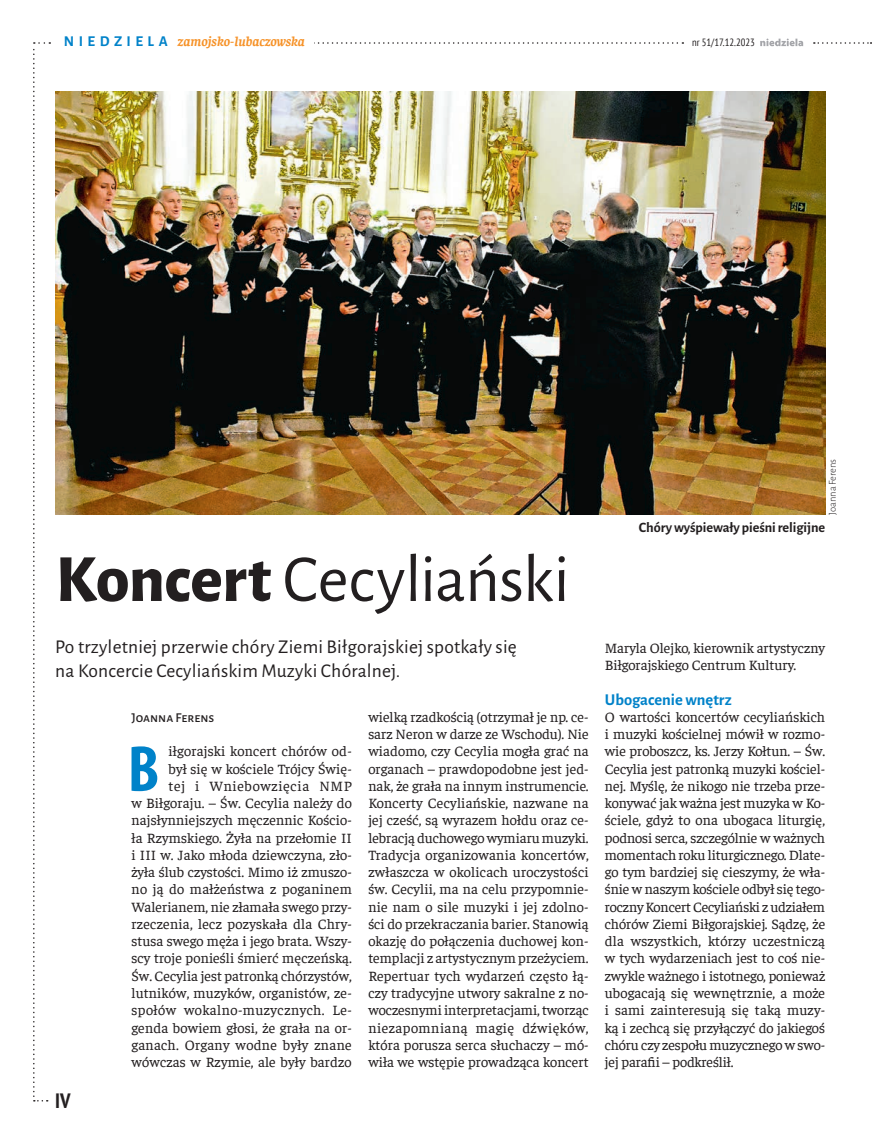
<style>
.page{position:relative;width:872px;height:1136px;background:#fff}
.page>*{position:absolute;margin:0;border:0;box-sizing:border-box;transform-origin:0 0}
.t1{font:67.5px "Alegreya Sans";letter-spacing:-.01em;color:#231f20}
.t2{font:700 condensed 65.55px "Myriad Pro";color:#0082c9}
.t3{font:700 condensed 20.7px "PT Sans";color:#231f20}
.t4{font:19.5px/24px "Alegreya Sans";letter-spacing:.01em;color:#231f20}
.t5{font:700 16.5px "Alegreya Sans";color:#0082c9}
.t6{font:14.4px/17.2px "Faustina";letter-spacing:.005em;color:#231f20;text-align:justify}
.t7{font:700 14.25px "Alegreya Sans";letter-spacing:-.005em;color:#231f20}
.t8{font:italic 700 13.5px "Faustina";color:#f69228}
.t9{font:500 13.5px "Alegreya Sans SC";color:#231f20}
.t10{font:condensed 10.5px "PT Sans";color:#231f20}
.t11{font:300 10.5px "Alegreya Sans";color:#231f20}
.s1{font-family:"Alegreya Sans";font-style:normal;font-size:15px;color:#0082c9}
.s2{font-weight:800}
</style>
<div class="page">
<svg style="left:760px;top:39px;width:43px;height:7px"></svg>
<svg style="left:33px;top:42px;width:17px;height:1059px"></svg>
<svg style="left:314px;top:42px;width:369px;height:2px"></svg>
<svg style="left:814px;top:42px;width:57px;height:2px"></svg>
<img style="left:56px;top:92px;width:769px;height:422px">
<p class="t8" style="left:64px;top:32px;width:242px"><span class="s1">n i e d z i e l a</span> zamojsko-lubaczowska</p>
<p class="t10" style="left:692px;top:36px;width:64px">nr 51/17.12.2023</p>
<p class="t11" style="left:825px;top:514px;width:57px;rotate:-90deg">Joanna Ferens</p>
<h1 class="t1" style="left:56px;top:533px;width:515px"><span class="s2">Koncert</span> Cecyliański</h1>
<h3 class="t4" style="left:55px;top:633px;width:463px">Po trzyletniej przerwie chóry Ziemi Biłgorajskiej spotkały się na Koncercie Cecyliańskim Muzyki Chóralnej.</h3>
<p class="t9" style="left:131px;top:708px;width:84px">Joanna Ferens</p>
<h2 class="t2" style="left:128px;top:728px;width:33px">B</h2>
<p class="t6" style="left:368px;top:707px;width:222px">wielką rzadkością (otrzymał je np. ce&shy;sarz Neron w darze ze Wschodu). Nie wiadomo, czy Cecylia mogła grać na organach – prawdopodobne jest jed&shy;nak, że grała na innym instrumencie.<br>Koncerty Cecyliańskie, nazwane na jej cześć, są wyrazem hołdu oraz ce&shy;lebracją duchowego wymiaru muzyki.<br>Tradycja organizowania koncertów, zwłaszcza w okolicach uroczystości św. Cecylii, ma na celu przypomnie&shy;nie nam o sile muzyki i jej zdolno&shy;ści do przekraczania barier. Stanowią okazję do połączenia duchowej kon&shy;templacji z artystycznym przeżyciem.<br>Repertuar tych wydarzeń często łą&shy;czy tradycyjne utwory sakralne z no&shy;woczesnymi interpretacjami, tworząc niezapomnianą magię dźwięków, która porusza serca słuchaczy – mó&shy;wiła we wstępie prowadząca koncert</p>
<p class="t6" style="left:131px;top:741px;width:222px;text-align:right">iłgorajski koncert chórów od-<br>był się w kościele Trójcy Świę-<br>tej i Wniebowzięcia NMP<br>w Biłgoraju. – Św. Cecylia należy do najsłynniejszych męczennic Kościo&shy;ła Rzymskiego. Żyła na przełomie II i III w. Jako młoda dziewczyna, zło&shy;żyła ślub czystości. Mimo iż zmuszo&shy;no ją do małżeństwa z poganinem Walerianem, nie złamała swego przy&shy;rzeczenia, lecz pozyskała dla Chry&shy;stusa swego męża i jego brata. Wszy&shy;scy troje ponieśli śmierć męczeńską.<br>Św. Cecylia jest patronką chórzystów, lutników, muzyków, organistów, ze&shy;społów wokalno-muzycznych. Le&shy;genda bowiem głosi, że grała na or&shy;ganach. Organy wodne były znane wówczas w Rzymie, ale były bardzo</p>
<h3 class="t3" style="left:55px;top:1086px;width:17px">IV</h3>
<p class="t7" style="left:639px;top:517px;width:188px">Chóry wyśpiewały pieśni religijne</p>
<p class="t6" style="left:605px;top:638px;width:222px">Maryla Olejko, kierownik artystyczny<br>Biłgorajskiego Centrum Kultury.</p>
<p class="t5" style="left:605px;top:687px;width:128px">Ubogacenie wnętrz</p>
<p class="t6" style="left:605px;top:707px;width:222px">O wartości koncertów cecyliańskich i muzyki kościelnej mówił w rozmo&shy;wie proboszcz, ks. Jerzy Kołtun. – Św.<br>Cecylia jest patronką muzyki kościel&shy;nej. Myślę, że nikogo nie trzeba prze&shy;konywać jak ważna jest muzyka w Ko&shy;ściele, gdyż to ona ubogaca liturgię, podnosi serca, szczególnie w ważnych momentach roku liturgicznego. Dlate&shy;go tym bardziej się cieszymy, że wła&shy;śnie w naszym kościele odbył się tego&shy;roczny Koncert Cecyliański z udziałem chórów Ziemi Biłgorajskiej. Sądzę, że dla wszystkich, którzy uczestniczą w tych wydarzeniach jest to coś nie&shy;zwykle ważnego i istotnego, ponieważ ubogacają się wewnętrznie, a może i sami zainteresują się taką muzy&shy;ką i zechcą się przyłączyć do jakiegoś chóru czy zespołu muzycznego w swo&shy;jej parafii – podkreślił.</p>
</div>
